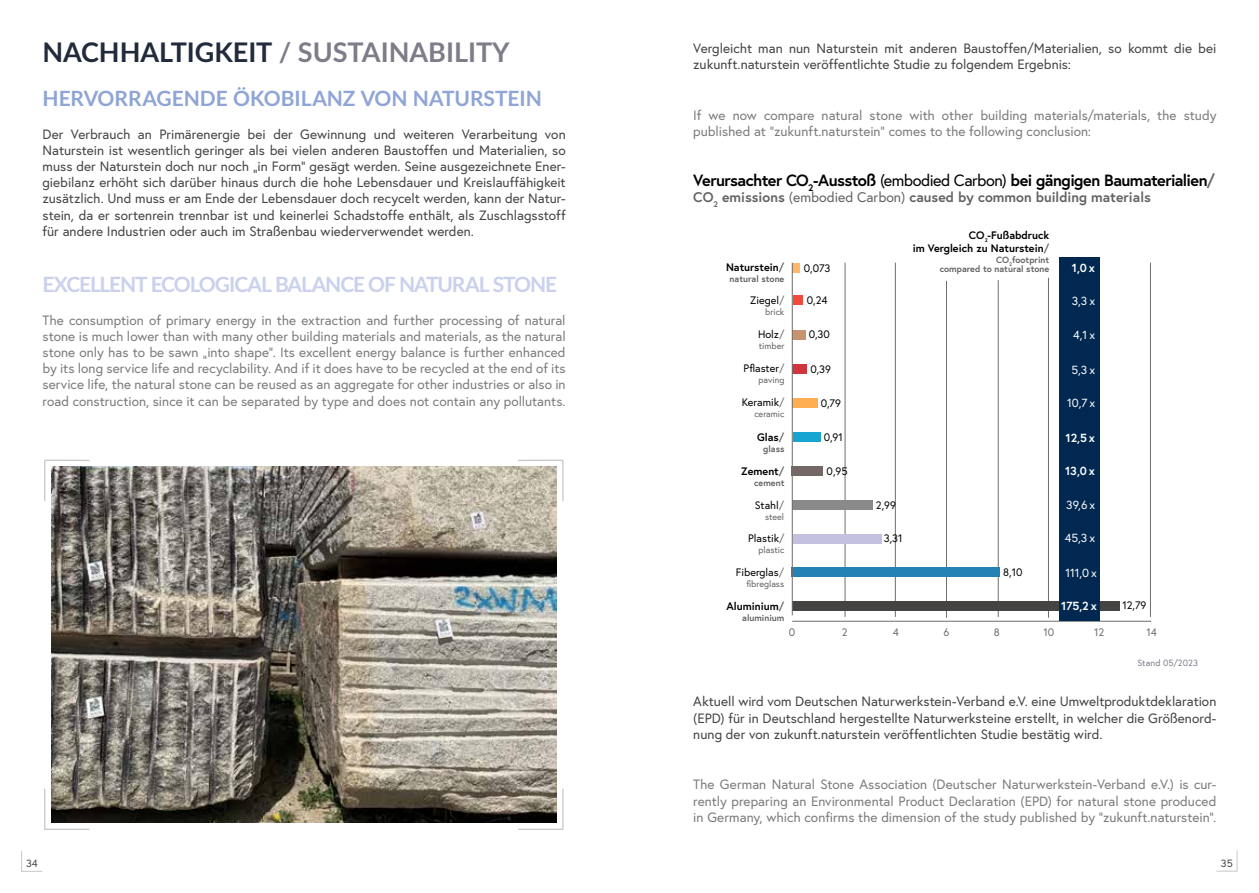
<style>
.page{position:relative;width:1259px;height:893px;background:#fff}
.page>*{position:absolute;margin:0;border:0;box-sizing:border-box;transform-origin:0 0}
.t1{font:700 27px "Lato";color:#7d7d8a}
.t2{font:700 21px "Lato";letter-spacing:-.05em;color:#c9d1ec}
.t3{font:700 21px "Lato";color:#8fa5d5}
.t4{font:700 16.2px "Europa";letter-spacing:-.035em;color:#000}
.t5{font:700 13.95px "Europa";color:#646363}
.t6{font:13.5px/16.2px "Europa";color:#434343;text-align:justify}
.t7{font:13.5px/16.2px "Europa";color:#7c7b7b;text-align:justify}
.t8{font:11.7px "Europa";color:#fff}
.t9{font:700 11.7px "Europa";color:#fff}
.t10{font:10.8px "Europa";color:#000}
.t11{font:700 10.8px/13px "Europa";color:#000;text-align:right}
.t12{font:10.8px "Europa";color:#6d6d6c}
.t13{font:10.5px "Europa";color:#434343}
.t14{font:700 9px/9px "Europa";color:#646363;text-align:right}
.t15{font:9px "Europa";color:#646363}
.t16{font:9px "Europa";letter-spacing:.01em;color:#7d7d8a}
.s1{color:#222b3b}
.s2{font-weight:400}
.s3{color:#646363}
</style>
<div class="page">
<svg style="left:21px;top:850px;width:22px;height:22px"></svg>
<svg style="left:1216px;top:850px;width:21px;height:22px"></svg>
<img style="left:51px;top:466px;width:505px;height:356px">
<svg style="left:517px;top:459px;width:47px;height:43px"></svg>
<svg style="left:517px;top:787px;width:47px;height:43px"></svg>
<svg style="left:44px;top:459px;width:47px;height:43px"></svg>
<svg style="left:44px;top:787px;width:47px;height:43px"></svg>
<hr style="left:792px;top:621px;width:359px;height:1px;background:#6d6d6c">
<hr style="left:845px;top:263px;width:1px;height:354px;background:#6d6d6c">
<hr style="left:895px;top:263px;width:1px;height:354px;background:#6d6d6c">
<hr style="left:946px;top:281px;width:1px;height:337px;background:#6d6d6c">
<hr style="left:998px;top:280px;width:1px;height:337px;background:#6d6d6c">
<hr style="left:1048px;top:278px;width:1px;height:340px;background:#6d6d6c">
<hr style="left:1150px;top:263px;width:1px;height:354px;background:#6d6d6c">
<div style="left:792px;top:601px;width:327px;height:10px;background:#454443"></div>
<div style="left:792px;top:263px;width:8px;height:9px;background:#ffb76e"></div>
<div style="left:793px;top:295px;width:10px;height:10px;background:#f1493c"></div>
<div style="left:792px;top:330px;width:13px;height:9px;background:#c69471"></div>
<div style="left:792px;top:364px;width:15px;height:10px;background:#ce363b"></div>
<div style="left:792px;top:398px;width:25px;height:10px;background:#ffae51"></div>
<div style="left:793px;top:433px;width:27px;height:9px;background:#18a5d2"></div>
<div style="left:792px;top:467px;width:31px;height:9px;background:#746867"></div>
<div style="left:792px;top:500px;width:81px;height:10px;background:#8a8a8a"></div>
<div style="left:793px;top:534px;width:88px;height:10px;background:#c4c0df"></div>
<div style="left:792px;top:568px;width:208px;height:9px;background:#2583b3"></div>
<hr style="left:792px;top:263px;width:1px;height:352px;background:#6d6d6c">
<div style="left:1059px;top:257px;width:40px;height:364px;background:#002851"></div>
<h1 class="t1" style="left:43px;top:32px;width:469px"><span class="s1">NACHHALTIGKEIT</span> / SUSTAINABILITY</h1>
<h2 class="t3" style="left:43px;top:83px;width:501px">HERVORRAGENDE ÖKOBILANZ VON NATURSTEIN</h2>
<p class="t6" style="left:43px;top:126px;width:525px">Der Verbrauch an Primärenergie bei der Gewinnung und weiteren Verarbeitung von Naturstein ist wesentlich geringer als bei vielen anderen Baustoffen und Materialien, so muss der Naturstein doch nur noch „in Form“ gesägt werden. Seine ausgezeichnete Ener&shy;giebilanz erhöht sich darüber hinaus durch die hohe Lebensdauer und Kreislauffähigkeit zusätzlich. Und muss er am Ende der Lebensdauer doch recycelt werden, kann der Natur&shy;stein, da er sortenrein trennbar ist und keinerlei Schadstoffe enthält, als Zuschlagsstoff für andere Industrien oder auch im Straßenbau wiederverwendet werden.</p>
<h2 class="t2" style="left:43px;top:269px;width:516px">EXCELLENT ECOLOGICAL BALANCE OF NATURAL STONE</h2>
<p class="t7" style="left:43px;top:311px;width:525px">The consumption of primary energy in the extraction and further processing of natural stone is much lower than with many other building materials and materials, as the natural stone only has to be sawn „into shape“. Its excellent energy balance is further enhanced by its long service life and recyclability. And if it does have to be recycled at the end of its service life, the natural stone can be reused as an aggregate for other industries or also in road construction, since it can be separated by type and does not contain any pollutants.</p>
<p class="t6" style="left:693px;top:40px;width:525px">Vergleicht man nun Naturstein mit anderen Baustoffen/Materialien, so kommt die bei zukunft.naturstein veröffentlichte Studie zu folgendem Ergebnis:</p>
<p class="t7" style="left:693px;top:106px;width:525px">If we now compare natural stone with other building materials/materials, the study published at “zukunft.naturstein” comes to the following conclusion:</p>
<p class="t4" style="left:693px;top:169px;width:523px">Verursachter CO<sub>2</sub>-Ausstoß <span class="s2">(embodied Carbon)</span> bei gängigen Baumaterialien<span class="s3">/</span></p>
<p class="t5" style="left:693px;top:188px;width:459px">CO<sub>2</sub> emissions <span class="s2">(embodied Carbon)</span> caused by common building materials</p>
<p class="t11" style="left:912px;top:228px;width:138px">CO<sub>2</sub>-Fußabdruck<br>im Vergleich zu Naturstein<span class="s3">/</span></p>
<p class="t14" style="left:939px;top:255px;width:111px">CO<sub>2</sub>footprint<br>compared to natural stone</p>
<p class="t9" style="left:1071px;top:260px;width:25px">1,0 x</p>
<p class="t8" style="left:1072px;top:293px;width:25px">3,3 x</p>
<p class="t8" style="left:1073px;top:327px;width:23px">4,1 x</p>
<p class="t8" style="left:1071px;top:362px;width:25px">5,3 x</p>
<p class="t8" style="left:1067px;top:395px;width:30px">10,7 x</p>
<p class="t9" style="left:1065px;top:430px;width:31px">12,5 x</p>
<p class="t9" style="left:1065px;top:462px;width:31px">13,0 x</p>
<p class="t8" style="left:1066px;top:497px;width:30px">39,6 x</p>
<p class="t8" style="left:1065px;top:531px;width:32px">45,3 x</p>
<p class="t8" style="left:1065px;top:565px;width:33px">111,0 x</p>
<p class="t9" style="left:1061px;top:598px;width:37px">175,2 x</p>
<p class="t11" style="left:726px;top:260px;width:60px">Naturstein<span class="s3">/</span></p>
<p class="t14" style="left:729px;top:274px;width:56px">natural stone</p>
<p class="t10" style="left:750px;top:293px;width:36px">Ziegel<span class="s3">/</span></p>
<p class="t15" style="left:765px;top:306px;width:21px">brick</p>
<p class="t10" style="left:758px;top:328px;width:28px">Holz<span class="s3">/</span></p>
<p class="t15" style="left:759px;top:340px;width:27px">timber</p>
<p class="t10" style="left:743px;top:361px;width:42px">Pflaster<span class="s3">/</span></p>
<p class="t15" style="left:758px;top:374px;width:27px">paving</p>
<p class="t10" style="left:742px;top:395px;width:44px">Keramik<span class="s3">/</span></p>
<p class="t15" style="left:754px;top:408px;width:32px">ceramic</p>
<p class="t11" style="left:757px;top:430px;width:29px">Glas<span class="s3">/</span></p>
<p class="t14" style="left:763px;top:444px;width:23px">glass</p>
<p class="t11" style="left:741px;top:464px;width:45px">Zement<span class="s3">/</span></p>
<p class="t14" style="left:754px;top:478px;width:32px">cement</p>
<p class="t10" style="left:755px;top:498px;width:31px">Stahl<span class="s3">/</span></p>
<p class="t15" style="left:765px;top:511px;width:21px">steel</p>
<p class="t10" style="left:748px;top:532px;width:38px">Plastik<span class="s3">/</span></p>
<p class="t15" style="left:758px;top:544px;width:27px">plastic</p>
<p class="t10" style="left:736px;top:565px;width:50px">Fiberglas<span class="s3">/</span></p>
<p class="t15" style="left:746px;top:578px;width:39px">fibreglass</p>
<p class="t11" style="left:726px;top:599px;width:59px">Aluminium<span class="s3">/</span></p>
<p class="t14" style="left:742px;top:613px;width:44px">aluminium</p>
<p class="t10" style="left:804px;top:261px;width:28px">0,073</p>
<p class="t10" style="left:806px;top:293px;width:22px">0,24</p>
<p class="t10" style="left:808px;top:328px;width:23px">0,30</p>
<p class="t10" style="left:810px;top:362px;width:22px">0,39</p>
<p class="t10" style="left:820px;top:396px;width:22px">0,79</p>
<p class="t10" style="left:823px;top:430px;width:21px">0,91</p>
<p class="t10" style="left:826px;top:464px;width:23px">0,95</p>
<p class="t10" style="left:876px;top:498px;width:22px">2,99</p>
<p class="t10" style="left:883px;top:532px;width:20px">3,31</p>
<p class="t10" style="left:1003px;top:566px;width:21px">8,10</p>
<p class="t10" style="left:1122px;top:599px;width:26px">12,79</p>
<p class="t12" style="left:788px;top:625px;width:8px">0</p>
<p class="t12" style="left:842px;top:625px;width:7px">2</p>
<p class="t12" style="left:892px;top:625px;width:8px">4</p>
<p class="t12" style="left:943px;top:625px;width:7px">6</p>
<p class="t12" style="left:993px;top:625px;width:7px">8</p>
<p class="t12" style="left:1043px;top:625px;width:12px">10</p>
<p class="t12" style="left:1094px;top:625px;width:12px">12</p>
<p class="t12" style="left:1146px;top:625px;width:12px">14</p>
<p class="t16" style="left:1137px;top:657px;width:62px">Stand 05/2023</p>
<p class="t6" style="left:693px;top:693px;width:524px">Aktuell wird vom Deutschen Naturwerkstein-Verband e.V. eine Umweltproduktdeklaration (EPD) für in Deutschland hergestellte Naturwerksteine erstellt, in welcher die Größenord&shy;nung der von zukunft.naturstein veröffentlichten Studie bestätig wird.</p>
<p class="t7" style="left:693px;top:776px;width:524px">The German Natural Stone Association (Deutscher Naturwerkstein-Verband e.V.) is cur&shy;rently preparing an Environmental Product Declaration (EPD) for natural stone produced in Germany, which confirms the dimension of the study published by “zukunft.naturstein”.</p>
<p class="t13" style="left:26px;top:856px;width:13px">34</p>
<p class="t13" style="left:1221px;top:856px;width:13px">35</p>
</div>
